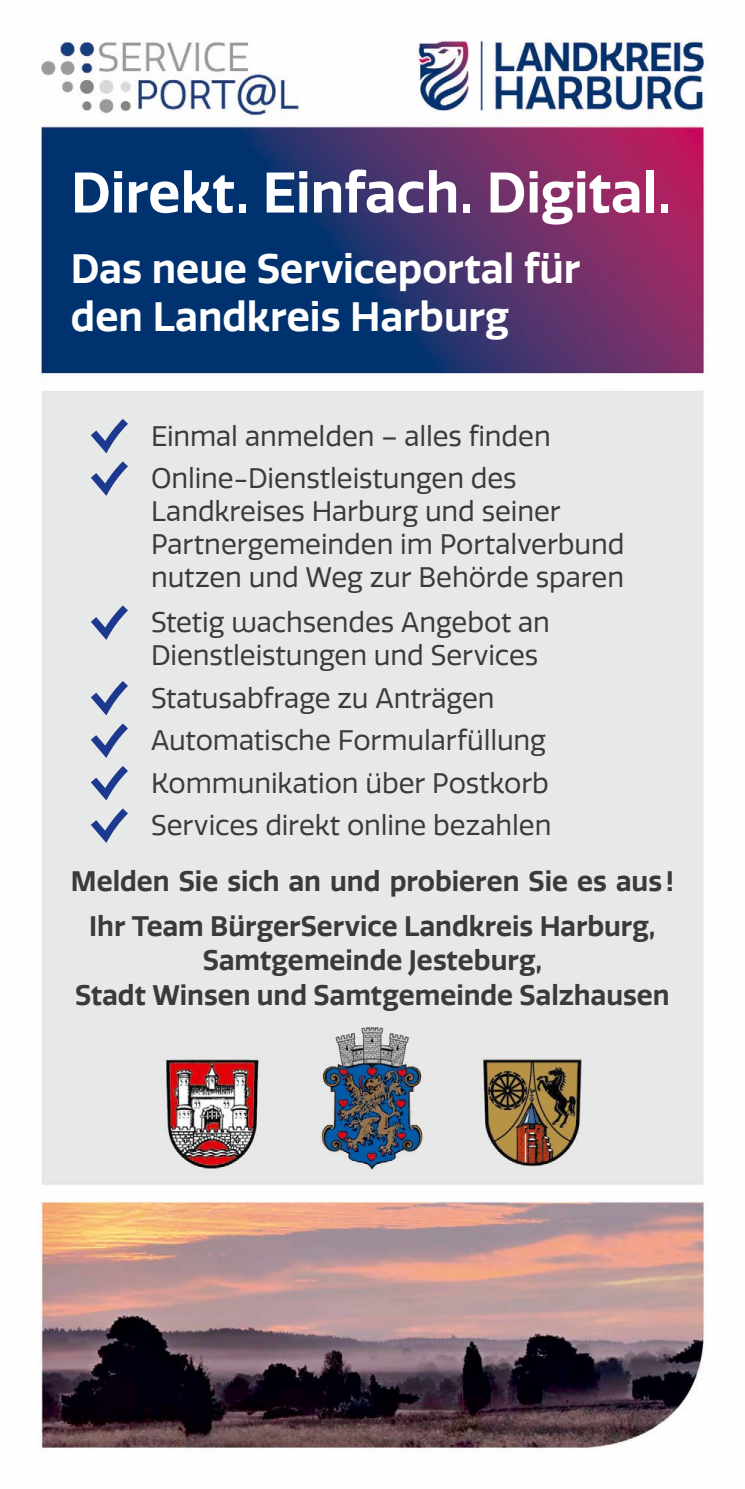
<style>
.page{position:relative;width:745px;height:1489px;background:#fff}
.page>*{position:absolute;margin:0;border:0;box-sizing:border-box;transform-origin:0 0}
.t1{font:600 55.5px "Quatro W00";letter-spacing:-.005em;color:#fff}
.t2{font:600 40px/48px "Quatro W00";color:#fff}
.t3{font:27.5px/42.5px "Quatro W00";letter-spacing:-.005em;color:#3a3a39}
.t4{font:600 27.5px/44.5px "Quatro W00";color:#3a3a39;text-align:center}
</style>
<div class="page">
<img style="left:40px;top:35px;width:669px;height:1415px">
<svg style="left:91px;top:419px;width:37px;height:34px"></svg>
<svg style="left:91px;top:461px;width:37px;height:35px"></svg>
<svg style="left:91px;top:605px;width:37px;height:35px"></svg>
<svg style="left:91px;top:681px;width:37px;height:34px"></svg>
<svg style="left:91px;top:723px;width:37px;height:35px"></svg>
<svg style="left:91px;top:766px;width:37px;height:34px"></svg>
<svg style="left:91px;top:808px;width:37px;height:35px"></svg>
<h1 class="t1" style="left:71px;top:160px;width:601px">Direkt. Einfach. Digital.</h1>
<h2 class="t2" style="left:71px;top:245px;width:510px">Das neue Serviceportal für den Landkreis Harburg</h2>
<p class="t3" style="left:151px;top:415px;width:401px">Einmal anmelden – alles finden<br>Online-Dienstleistungen des</p>
<p class="t3" style="left:151px;top:495px;width:474px;line-height:33px">Landkreises Harburg und seiner<br>Partnergemeinden im Portalverbund nutzen und Weg zur Behörde sparen</p>
<p class="t3" style="left:151px;top:606px;width:400px;line-height:33px">Stetig wachsendes Angebot an<br>Dienstleistungen und Services</p>
<p class="t3" style="left:151px;top:677px;width:401px">Statusabfrage zu Anträgen<br>Automatische Formularfüllung<br>Kommunikation über Postkorb<br>Services direkt online bezahlen</p>
<p class="t4" style="left:71px;top:859px;width:604px">Melden Sie sich an und probieren Sie es aus !<br>Ihr Team BürgerService Landkreis Harburg,</p>
<p class="t4" style="left:75px;top:943px;width:595px;line-height:34.5px">Samtgemeinde Jesteburg,<br>Stadt Winsen und Samtgemeinde Salzhausen</p>
</div>
